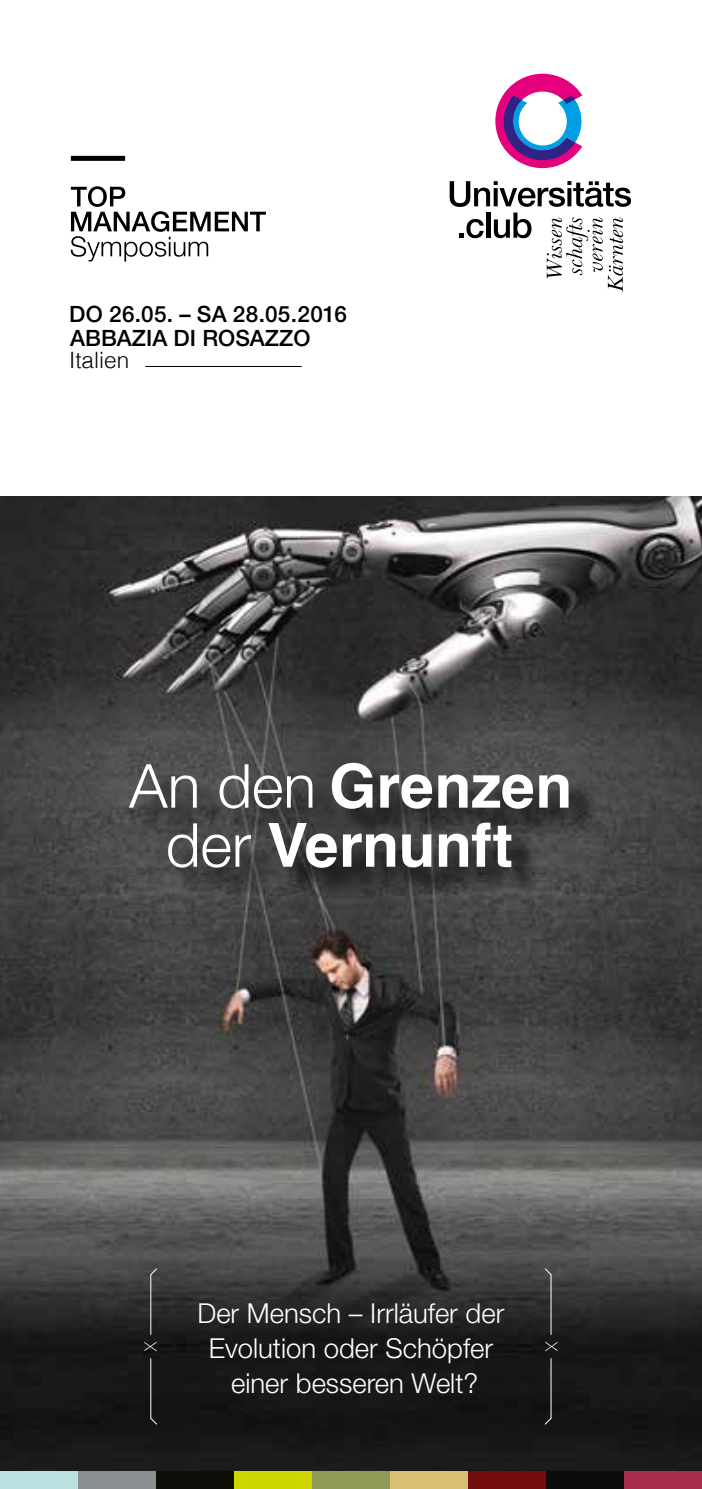
<style>
.page{position:relative;width:702px;height:1489px;background:#fff}
.page>*{position:absolute;margin:0;border:0;box-sizing:border-box;transform-origin:0 0}
.t1{font:700 60.75px/59px "Helvetica";letter-spacing:-.005em;color:#fff;text-align:center}
.t2{font:300 27.5px/35px "Helvetica Neue";color:#fff;text-align:center}
.t3{font:500 22.5px "Helvetica Neue";color:#000}
.t4{font:300 22.5px "Helvetica";color:#000}
.s1{font-family:"Helvetica Neue";font-weight:300}
</style>
<div class="page">
<img style="left:0;top:496px;width:702px;height:974px">
<div style="left:623px;top:1470px;width:79px;height:18px;background:#a92c4d"></div>
<div style="left:545px;top:1470px;width:78px;height:18px;background:#0c0c0d"></div>
<div style="left:467px;top:1470px;width:78px;height:18px;background:#740b0c"></div>
<div style="left:389px;top:1470px;width:78px;height:18px;background:#d9bf72"></div>
<div style="left:311px;top:1470px;width:78px;height:18px;background:#8e9c58"></div>
<div style="left:233px;top:1470px;width:78px;height:18px;background:#ced600"></div>
<div style="left:155px;top:1470px;width:78px;height:18px;background:#0f0f0a"></div>
<div style="left:78px;top:1470px;width:77px;height:18px;background:#8a8f91"></div>
<div style="left:0;top:1470px;width:78px;height:18px;background:#bce0e0"></div>
<svg style="left:71px;top:186px;width:195px;height:75px"></svg>
<div style="left:71px;top:156px;width:54px;height:5px;background:#000"></div>
<hr style="left:145px;top:366px;width:157px;height:1px;background:#000">
<svg style="left:544px;top:1267px;width:8px;height:8px"></svg>
<svg style="left:544px;top:1416px;width:8px;height:9px"></svg>
<svg style="left:545px;top:1341px;width:12px;height:10px"></svg>
<hr style="left:550px;top:1274px;width:1px;height:60px;background:#fff">
<hr style="left:550px;top:1358px;width:1px;height:59px;background:#fff">
<svg style="left:144px;top:1341px;width:12px;height:10px"></svg>
<hr style="left:150px;top:1274px;width:1px;height:60px;background:#fff">
<svg style="left:150px;top:1416px;width:8px;height:9px"></svg>
<hr style="left:150px;top:1358px;width:1px;height:59px;background:#fff">
<svg style="left:150px;top:1267px;width:8px;height:8px"></svg>
<div style="left:134px;top:766px;width:465px;height:132px;background:#000;opacity:.75"></div>
<svg style="left:449px;top:181px;width:182px;height:111px"></svg>
<svg style="left:495px;top:74px;width:87px;height:94px"></svg>
<p class="t3" style="left:69px;top:300px;width:279px">DO 26.05. – SA 28.05.2016</p>
<p class="t3" style="left:70px;top:324px;width:242px">ABBAZIA DI ROSAZZO</p>
<p class="t4" style="left:69px;top:341px;width:62px">Italien</p>
<h1 class="t1" style="left:129px;top:757px;width:444px"><span class="s1">An den</span> Grenzen <span class="s1">der</span> Vernunft</h1>
<p class="t2" style="left:197px;top:1294px;width:308px">Der Mensch – Irrläufer der<br>Evolution oder Schöpfer einer besseren Welt?</p>
</div>
